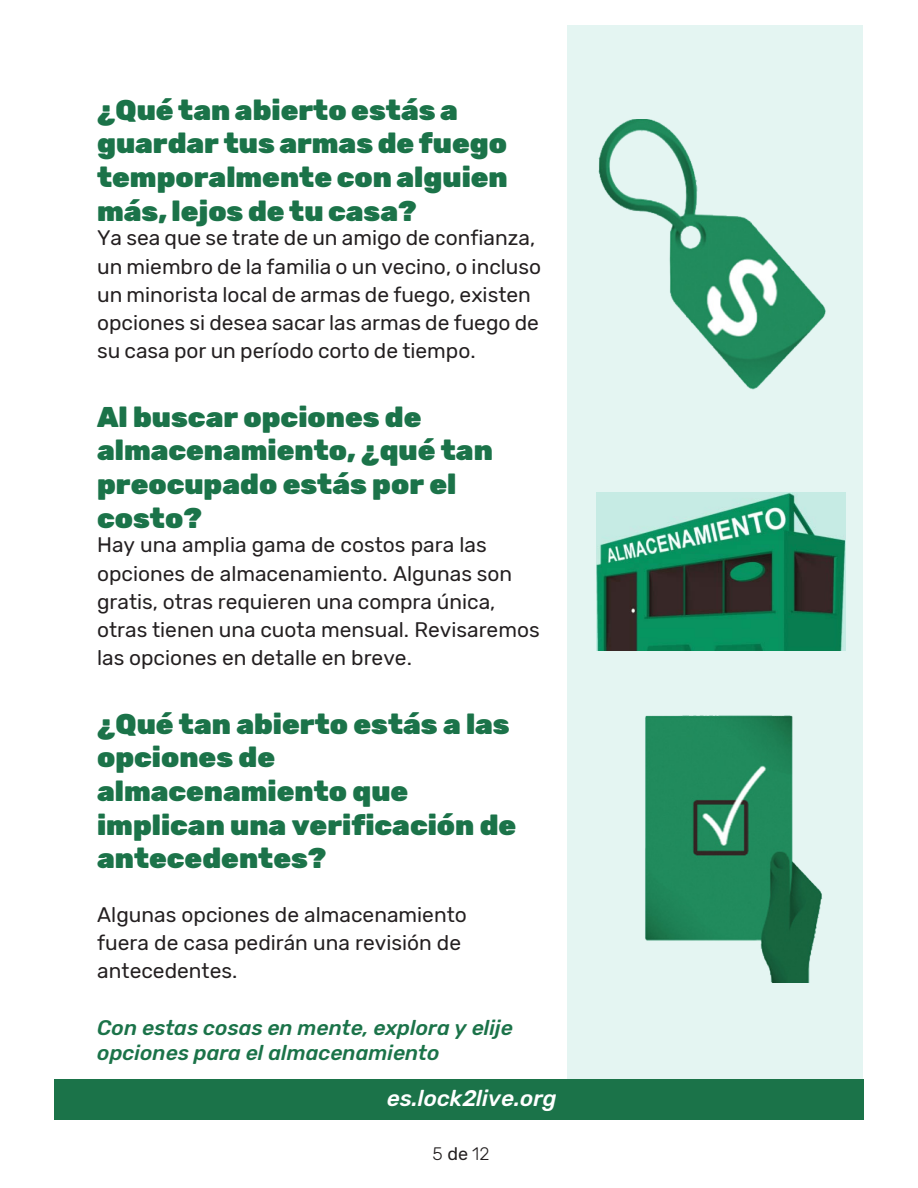
<style>
.page{position:relative;width:918px;height:1188px;background:#fff}
.page>*{position:absolute;margin:0;border:0;box-sizing:border-box;transform-origin:0 0}
.t1{font:900 28.5px/33.8px "Rubik";color:#1b7349}
.t2{font:italic 500 22.5px "Rubik";color:#fff}
.t3{font:21px/28.2px "Rubik";color:#231f20}
.t4{font:italic 500 21px/25.2px "Rubik";color:#1b7349}
.t5{font:300 18px "Rubik";color:#231f20}
.s1{font-weight:400}
</style>
<div class="page">
<div style="left:567px;top:25px;width:296px;height:1090px;background:#e4f5f2"></div>
<img style="left:598px;top:119px;width:228px;height:271px">
<img style="left:645px;top:715px;width:178px;height:268px">
<div style="left:54px;top:1079px;width:810px;height:41px;background:#1b7349"></div>
<img style="left:597px;top:493px;width:248px;height:158px">
<p class="t1" style="left:97px;top:94px;width:412px">¿Qué tan abierto estás a guardar tus armas de fuego temporalmente con alguien más, lejos de tu casa?</p>
<p class="t3" style="left:97px;top:225px;width:446px">Ya sea que se trate de un amigo de confianza, un miembro de la familia o un vecino, o incluso un minorista local de armas de fuego, existen opciones si desea sacar las armas de fuego de su casa por un período corto de tiempo.</p>
<p class="t1" style="left:97px;top:401px;width:397px">Al buscar opciones de almacenamiento, ¿qué tan preocupado estás por el costo?</p>
<p class="t3" style="left:97px;top:532px;width:444px">Hay una amplia gama de costos para las opciones de almacenamiento. Algunas son gratis, otras requieren una compra única, otras tienen una cuota mensual. Revisaremos las opciones en detalle en breve.</p>
<p class="t1" style="left:97px;top:708px;width:421px">¿Qué tan abierto estás a las opciones de almacenamiento que implican una verificación de antecedentes?</p>
<p class="t3" style="left:97px;top:901px;width:371px">Algunas opciones de almacenamiento fuera de casa pedirán una revisión de antecedentes.</p>
<p class="t4" style="left:97px;top:1015px;width:417px">Con estas cosas en mente, explora y elije opciones para el almacenamiento</p>
<p class="t2" style="left:387px;top:1086px;width:171px">es.lock2live.org</p>
<p class="t5" style="left:433px;top:1144px;width:58px">5 <span class="s1">de</span> 12</p>
</div>
